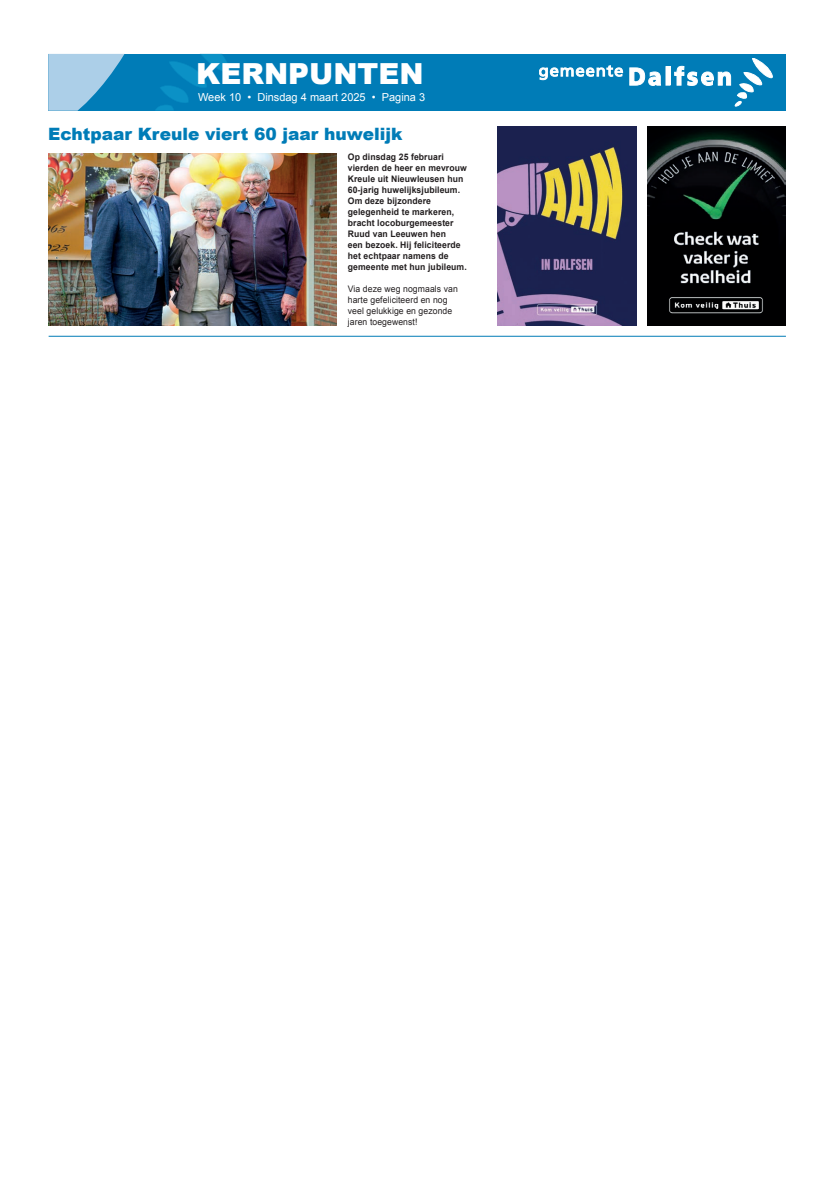
<style>
.page{position:relative;width:820px;height:1177px;background:#fff}
.page>*{position:absolute;margin:0;border:0;box-sizing:border-box;transform-origin:0 0}
.t1{font:900 29px "Arial";color:#fff}
.t2{font:900 17px "Arial";color:#007cb7}
.t3{font:11px "Arial";color:#fff}
.t4{font:700 9px/11px "Arial";letter-spacing:.01em;color:#231f20;scale:.96 1}
.t5{font:9px/11px "Arial";letter-spacing:.01em;color:#231f20;scale:.96 1}
</style>
<div class="page">
<div style="left:48px;top:54px;width:737px;height:57px;background:#007cb7"></div>
<svg style="left:156px;top:54px;width:74px;height:57px"></svg>
<svg style="left:629px;top:68px;width:31px;height:18px"></svg>
<hr style="left:665px;top:67px;width:4px;height:18px;background:#fff">
<div style="left:665px;top:66px;width:5px;height:19px;border:1px solid #fff"></div>
<svg style="left:674px;top:58px;width:98px;height:48px"></svg>
<svg style="left:539px;top:65px;width:83px;height:15px"></svg>
<svg style="left:48px;top:54px;width:76px;height:57px"></svg>
<img style="left:48px;top:153px;width:288px;height:172px">
<hr style="left:49px;top:336px;width:736px;height:1px;background:#007cb7">
<img style="left:647px;top:127px;width:138px;height:161px">
<img style="left:647px;top:288px;width:138px;height:37px">
<img style="left:497px;top:126px;width:139px;height:199px">
<h1 class="t1" style="left:196px;top:53px;width:229px">KERNPUNTEN</h1>
<p class="t3" style="left:198px;top:90px;width:229px">Week 10 • Dinsdag 4 maart 2025 • Pagina 3</p>
<h2 class="t2" style="left:48px;top:122px;width:355px">Echtpaar Kreule viert 60 jaar huwelijk</h2>
<p class="t4" style="left:348px;top:151px;width:125px">Op dinsdag 25 februari vierden de heer en mevrouw<br>Kreule uit Nieuwleusen hun<br>60-jarig huwelijksjubileum.<br>Om deze bijzondere gelegenheid te markeren, bracht locoburgemeester<br>Ruud van Leeuwen hen<br>een bezoek. Hij feliciteerde het echtpaar namens de gemeente met hun jubileum.</p>
<p class="t5" style="left:348px;top:283px;width:116px">Via deze weg nogmaals van harte gefeliciteerd en nog veel gelukkige en gezonde jaren toegewenst!</p>
</div>
